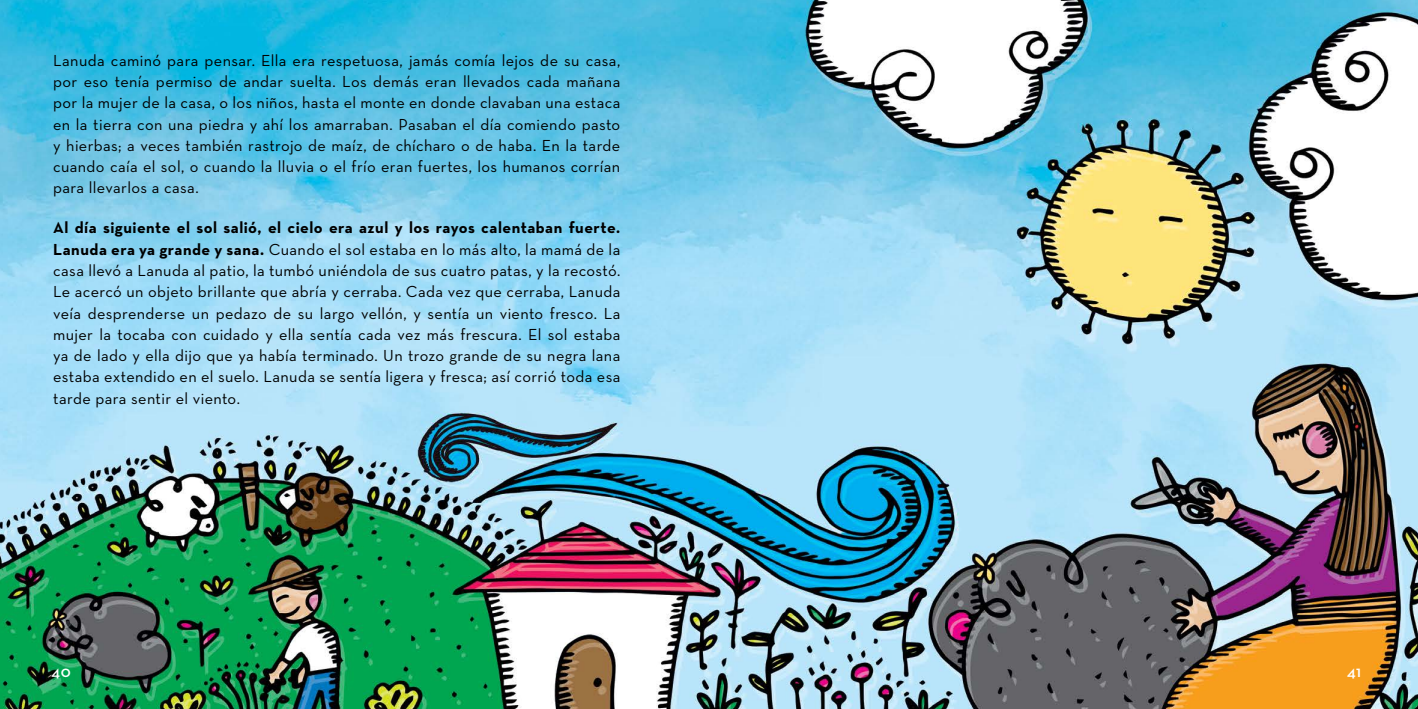
<style>
.page{position:relative;width:1418px;height:709px;background:#fff}
.page>*{position:absolute;margin:0;border:0;box-sizing:border-box;transform-origin:0 0}
.t1{font:16.25px/21.2px "Neutra Text Exp";letter-spacing:.02em;color:#000;text-align:justify}
.t2{font:700 16.25px "Neutra Text";letter-spacing:.03em;color:#000}
.t3{font:600 16.25px "Neutra Text";color:#fff}
.s1{font-family:"Neutra Text";font-weight:700}
</style>
<div class="page">
<img style="left:0;top:0;width:1417px;height:709px">
<p class="t1" style="left:53px;top:49px;width:568px">Lanuda caminó para pensar. Ella era respetuosa, jamás comía lejos de su casa, por eso tenía permiso de andar suelta. Los demás eran llevados cada mañana por la mujer de la casa, o los niños, hasta el monte en donde clavaban una estaca en la tierra con una piedra y ahí los amarraban. Pasaban el día comiendo pasto y hierbas; a veces también rastrojo de maíz, de chícharo o de haba. En la tarde cuando caía el sol, o cuando la lluvia o el frío eran fuertes, los humanos corrían para llevarlos a casa.</p>
<p class="t2" style="left:53px;top:218px;width:568px">Al día siguiente el sol salió, el cielo era azul y los rayos calentaban fuerte.</p>
<p class="t1" style="left:53px;top:238px;width:569px"><span class="s1">Lanuda era ya grande y sana.</span> Cuando el sol estaba en lo más alto, la mamá de la casa llevó a Lanuda al patio, la tumbó uniéndola de sus cuatro patas, y la recostó.<br>Le acercó un objeto brillante que abría y cerraba. Cada vez que cerraba, Lanuda veía desprenderse un pedazo de su largo vellón, y sentía un viento fresco. La mujer la tocaba con cuidado y ella sentía cada vez más frescura. El sol estaba ya de lado y ella dijo que ya había terminado. Un trozo grande de su negra lana estaba extendido en el suelo. Lanuda se sentía ligera y fresca; así corrió toda esa tarde para sentir el viento.</p>
<p class="t3" style="left:52px;top:661px;width:21px">40</p>
<p class="t3" style="left:1346px;top:661px;width:16px">41</p>
</div>
